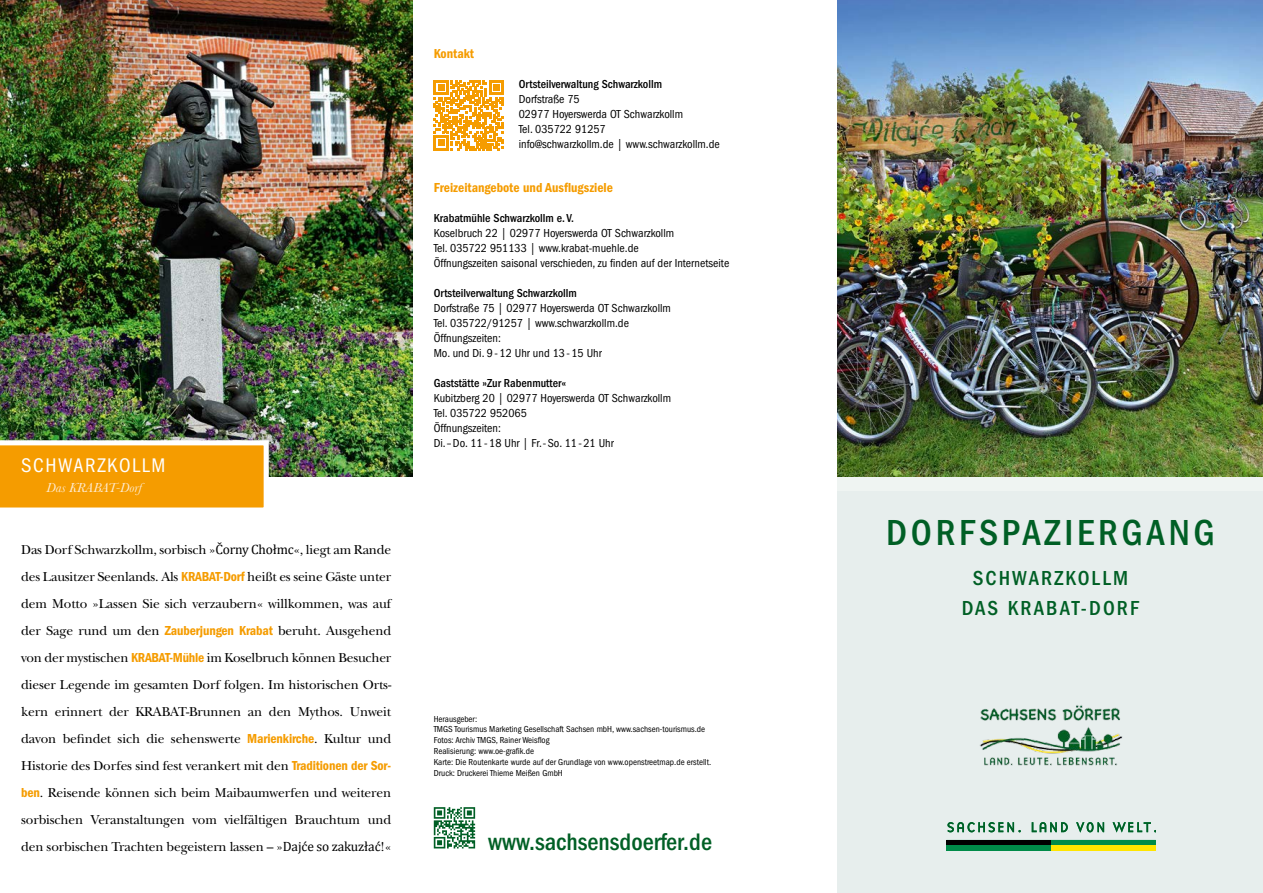
<style>
.page{position:relative;width:1263px;height:893px;background:#fff}
.page>*{position:absolute;margin:0;border:0;box-sizing:border-box;transform-origin:0 0}
.t1{font:500 condensed 37.5px "Franklin Gothic LT";letter-spacing:.1em;color:#005f25}
.t2{font:500 condensed 24.75px "Franklin Gothic LT";color:#005f25}
.t3{font:500 condensed 21px/30px "Franklin Gothic LT";letter-spacing:.1em;color:#005f25;text-align:center}
.t4{font:condensed 20.4px "Franklin Gothic LT";letter-spacing:.08em;color:#fff}
.t5{font:italic 13.65px "Baskerville";color:#feecd3}
.t6{font:13.5px/27px "New Baskerville LT";letter-spacing:-.01em;color:#000;text-align:justify}
.t7{font:600 condensed 13.5px "Franklin Gothic LT";color:#f59c00}
.t8{font:condensed 12px/15px "Franklin Gothic LT";color:#000}
.t9{font:500 condensed 12px "Franklin Gothic LT";color:#000}
.t10{font:condensed 9px/10.8px "Franklin Gothic LT";color:#000}
.s1{font-family:"Cambria"}
.s2{font-family:"Franklin Gothic LT";font-weight:600;font-stretch:condensed;color:#f59c00}
</style>
<div class="page">
<div style="left:838px;top:491px;width:425px;height:402px;background:#e7eeed"></div>
<img style="left:838px;top:0;width:425px;height:476px">
<img style="left:979px;top:705px;width:144px;height:61px">
<img style="left:0;top:0;width:412px;height:476px">
<svg style="left:0;top:440px;width:269px;height:68px;background:#f5a519"></svg>
<svg style="left:434px;top:80px;width:70px;height:70px"></svg>
<svg style="left:947px;top:822px;width:209px;height:28px"></svg>
<div style="left:946px;top:840px;width:105px;height:5px;background:#000"></div>
<div style="left:946px;top:845px;width:105px;height:5px;background:#008b49"></div>
<div style="left:1051px;top:840px;width:104px;height:5px;background:#008b49"></div>
<div style="left:1051px;top:845px;width:104px;height:5px;background:#ffe500"></div>
<svg style="left:433px;top:807px;width:43px;height:42px"></svg>
<svg style="left:434px;top:807px;width:41px;height:41px"></svg>
<h3 class="t4" style="left:21px;top:454px;width:146px">SCHWARZKOLLM</h3>
<p class="t5" style="left:47px;top:478px;width:97px">Das KRABAT-Dorf</p>
<p class="t6" style="left:21px;top:536px;width:371px">Das Dorf Schwarzkollm, sorbisch »<span class="s1">Čorny Chołmc</span>«, liegt am Rande des Lausitzer Seenlands. Als <span class="s2">KRABAT-Dorf</span> heißt es seine Gäste unter dem Motto »Lassen Sie sich verzaubern« willkommen, was auf der Sage rund um den <span class="s2">Zauberjungen Krabat</span> beruht. Ausgehend von der mystischen <span class="s2">KRABAT-Mühle</span> im Koselbruch können Besucher dieser Legende im gesamten Dorf folgen. Im historischen Orts&shy;kern erinnert der KRABAT-Brunnen an den Mythos. Unweit davon befindet sich die sehenswerte <span class="s2">Marienkirche</span>. Kultur und Historie des Dorfes sind fest verankert mit den <span class="s2">Traditionen der Sor&shy;ben</span>. Reisende können sich beim Maibaumwerfen und weiteren sorbischen Veranstaltungen vom vielfältigen Brauchtum und den sorbischen Trachten begeistern lassen – »<span class="s1">Dajće so zakuzłać</span>!«</p>
<p class="t7" style="left:434px;top:46px;width:42px">Kontakt</p>
<p class="t9" style="left:519px;top:77px;width:145px">Ortsteilverwaltung Schwarzkollm</p>
<p class="t8" style="left:519px;top:92px;width:203px">Dorfstraße 75<br>02977 Hoyerswerda OT Schwarzkollm<br>Tel. 035722 91257<br>info@schwarzkollm.de | www.schwarzkollm.de</p>
<p class="t7" style="left:434px;top:180px;width:181px">Freizeitangebote und Ausflugsziele</p>
<p class="t9" style="left:434px;top:212px;width:142px">Krabatmühle Schwarzkollm e. V.</p>
<p class="t8" style="left:434px;top:226px;width:297px">Koselbruch 22 | 02977 Hoyerswerda OT Schwarzkollm<br>Tel. 035722 951133 | www.krabat-muehle.de<br>Öffnungszeiten saisonal verschieden, zu finden auf der Internetseite</p>
<p class="t9" style="left:434px;top:287px;width:145px">Ortsteilverwaltung Schwarzkollm</p>
<p class="t8" style="left:434px;top:301px;width:239px">Dorfstraße 75 | 02977 Hoyerswerda OT Schwarzkollm Tel. 035722/91257 | www.schwarzkollm.de Öffnungszeiten:<br>Mo. und Di. 9-12 Uhr und 13-15 Uhr</p>
<p class="t9" style="left:434px;top:377px;width:134px">Gaststätte »Zur Rabenmutter«</p>
<p class="t8" style="left:434px;top:391px;width:239px">Kubitzberg 20 | 02977 Hoyerswerda OT Schwarzkollm<br>Tel. 035722 952065<br>Öffnungszeiten:<br>Di.–Do. 11-18 Uhr | Fr.-So. 11-21 Uhr</p>
<p class="t10" style="left:434px;top:713px;width:279px">Herausgeber:<br>TMGS Tourismus Marketing Gesellschaft Sachsen mbH, www.sachsen-tourismus.de Fotos: Archiv TMGS, Rainer Weisflog<br>Realisierung: www.oe-grafik.de<br>Karte: Die Routenkarte wurde auf der Grundlage von www.openstreetmap.de erstellt.<br>Druck: Druckerei Thieme Meißen GmbH</p>
<h2 class="t2" style="left:488px;top:828px;width:225px">www.sachsensdoerfer.de</h2>
<h1 class="t1" style="left:886px;top:511px;width:330px">DORFSPAZIERGANG</h1>
<h3 class="t3" style="left:962px;top:563px;width:179px">SCHWARZKOLLM<br>DAS KRABAT-DORF</h3>
</div>
